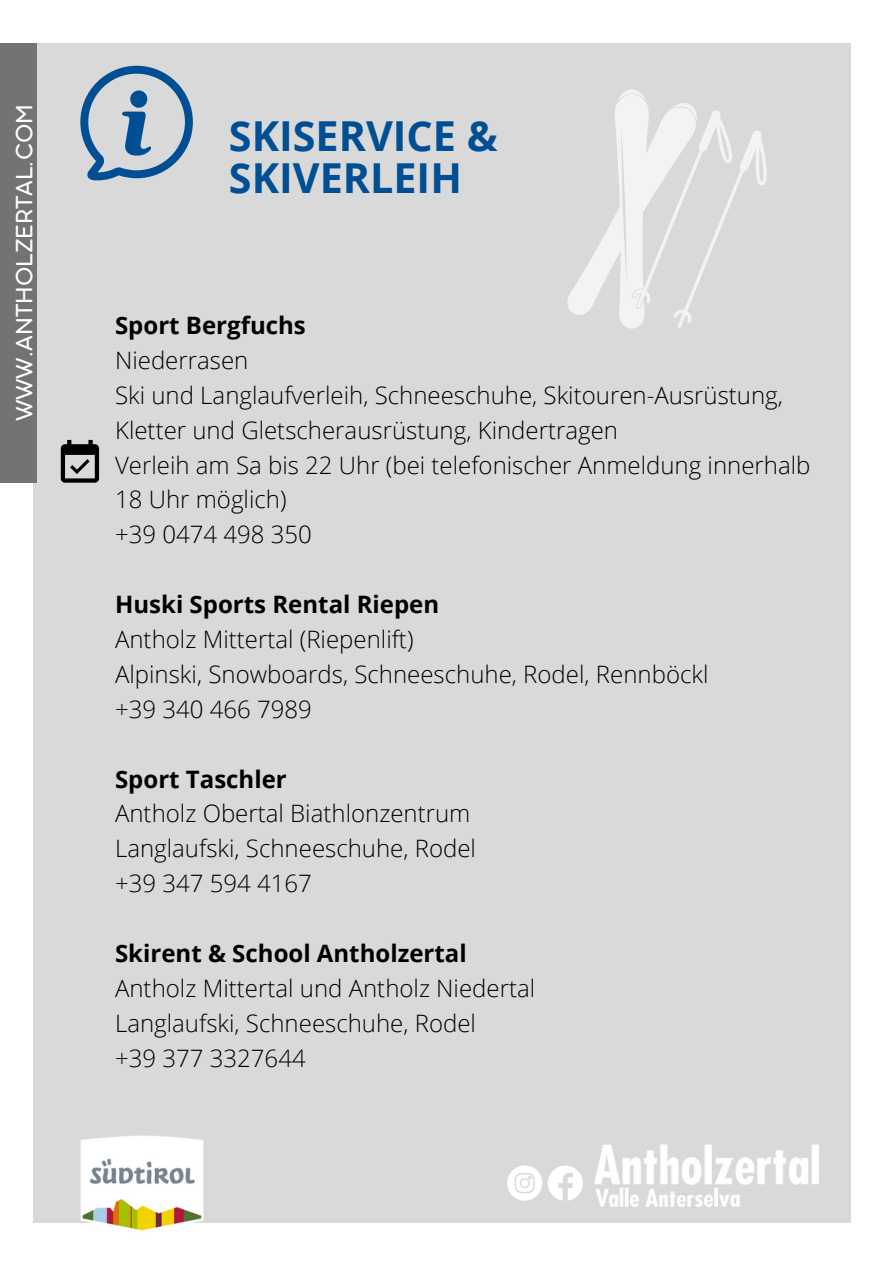
<style>
.page{position:relative;width:894px;height:1264px;background:#fff}
.page>*{position:absolute;margin:0;border:0;box-sizing:border-box;transform-origin:0 0}
.t1{font:700 41.25px/42.8px "Open Sans";color:#004e93}
.t2{font:25.8px "Aristotelica Pro Tx";color:#fff}
.t3{font:300 24px/34.8px "Open Sans";color:#000}
.t4{font:700 24px "Open Sans";color:#000}
</style>
<div class="page">
<div style="left:33px;top:43px;width:817px;height:1179px;background:#d9d9d9"></div>
<img style="left:594px;top:1144px;width:224px;height:62px">
<img style="left:80px;top:1135px;width:124px;height:96px">
<svg style="left:80px;top:66px;width:113px;height:114px"></svg>
<svg style="left:507px;top:1165px;width:75px;height:35px"></svg>
<div style="left:0;top:43px;width:37px;height:439px;background:#737373"></div>
<svg style="left:567px;top:89px;width:200px;height:239px"></svg>
<svg style="left:61px;top:440px;width:38px;height:42px"></svg>
<h2 class="t2" style="left:16px;top:421px;width:319px;rotate:-90deg">WWW.ANTHOLZERTAL.COM</h2>
<p class="t1" style="left:229px;top:113px;width:270px">SKISERVICE &amp;<br>SKIVERLEIH</p>
<p class="t4" style="left:115px;top:308px;width:192px">Sport Bergfuchs</p>
<p class="t3" style="left:115px;top:342px;width:135px">Niederrasen</p>
<p class="t3" style="left:115px;top:377px;width:669px">Ski und Langlaufverleih, Schneeschuhe, Skitouren-Ausrüstung,<br>Kletter und Gletscherausrüstung, Kindertragen</p>
<p class="t3" style="left:115px;top:447px;width:696px">Verleih am Sa bis 22 Uhr (bei telefonischer Anmeldung innerhalb<br>18 Uhr möglich)</p>
<p class="t3" style="left:115px;top:516px;width:198px">+39 0474 498 350</p>
<p class="t4" style="left:115px;top:587px;width:325px">Huski Sports Rental Riepen</p>
<p class="t3" style="left:115px;top:621px;width:300px">Antholz Mittertal (Riepenlift)</p>
<h1 class="t3" style="left:115px;top:656px;width:594px">Alpinski, Snowboards, Schneeschuhe, Rodel, Rennböckl</h1>
<p class="t3" style="left:115px;top:691px;width:198px">+39 340 466 7989</p>
<p class="t4" style="left:115px;top:762px;width:173px">Sport Taschler</p>
<p class="t3" style="left:115px;top:795px;width:357px">Antholz Obertal Biathlonzentrum</p>
<p class="t3" style="left:115px;top:830px;width:362px">Langlaufski, Schneeschuhe, Rodel</p>
<p class="t3" style="left:115px;top:865px;width:198px">+39 347 594 4167</p>
<p class="t4" style="left:115px;top:936px;width:353px">Skirent &amp; School Antholzertal</p>
<p class="t3" style="left:115px;top:970px;width:421px">Antholz Mittertal und Antholz Niedertal</p>
<p class="t3" style="left:115px;top:1005px;width:362px">Langlaufski, Schneeschuhe, Rodel</p>
<p class="t3" style="left:115px;top:1039px;width:192px">+39 377 3327644</p>
</div>
